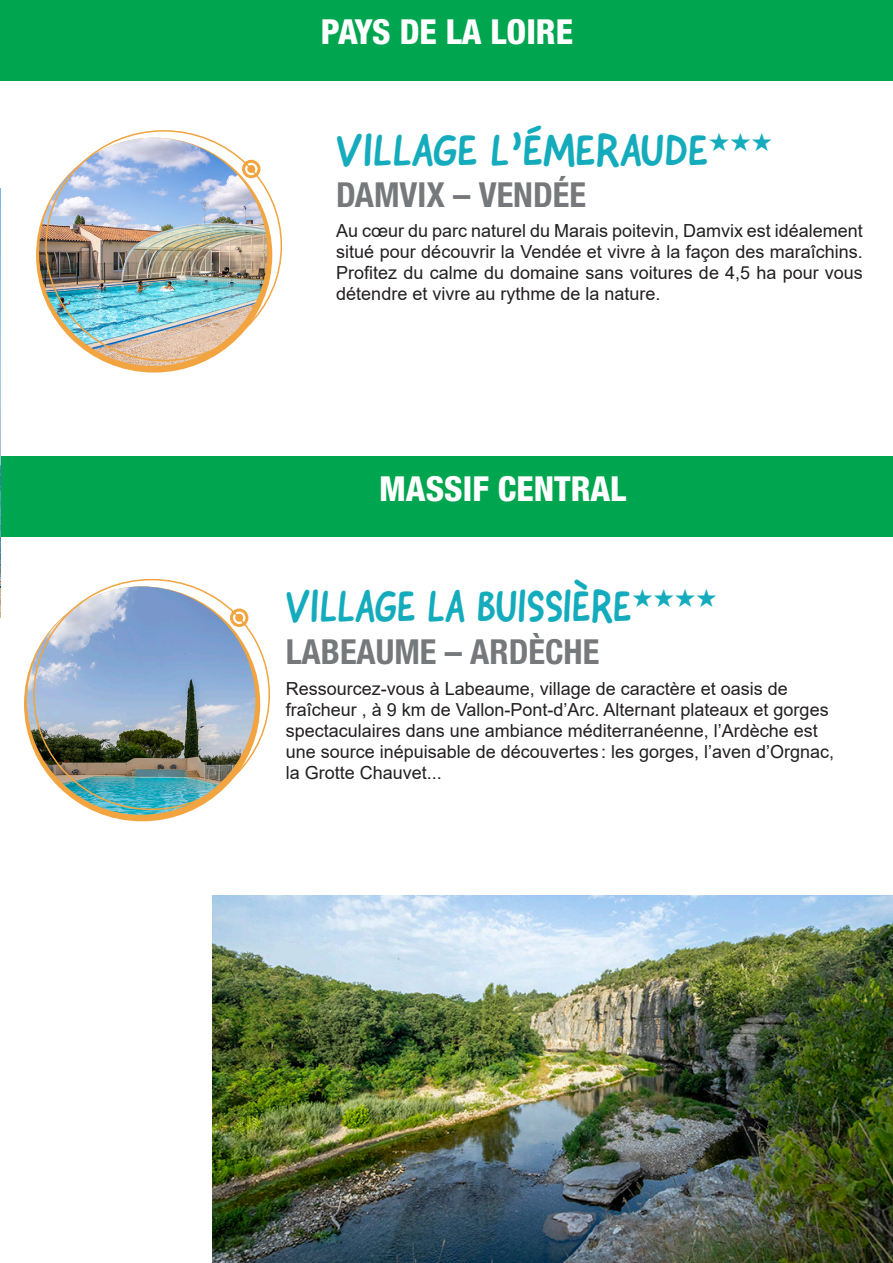
<style>
.page{position:relative;width:893px;height:1263px;background:#fff}
.page>*{position:absolute;margin:0;border:0;box-sizing:border-box;transform-origin:0 0}
.t1{font:45px "Good Dog New";color:#14acbc;scale:.92 1}
.t2{font:45px "Good Dog New";color:#14acbc}
.t3{font:700 condensed 34.5px "Helvetica Neue LT Std";color:#76797b}
.t4{font:800 condensed 34.5px "Helvetica Neue LT Std";color:#fff}
.t5{font:18px/21px "Arial";color:#231f20;text-align:justify}
</style>
<div class="page">
<svg style="left:36px;top:138px;width:236px;height:235px;background:#eea84d"></svg>
<img style="left:39px;top:138px;width:228px;height:228px;border-radius:114px">
<div style="left:242px;top:160px;width:18px;height:18px;border:3px solid #f1a43f;border-radius:50%"></div>
<div style="left:247px;top:165px;width:8px;height:8px;background:#f1a43f;border-radius:50%"></div>
<div style="left:0;top:457px;width:893px;height:80px;background:#00a54f"></div>
<div style="left:24px;top:586px;width:236px;height:235px;background:#f1a43f;border-radius:50%"></div>
<img style="left:27px;top:586px;width:228px;height:229px;border-radius:114px">
<div style="left:230px;top:608px;width:18px;height:19px;border:3px solid #f1a43f;border-radius:50%"></div>
<div style="left:235px;top:614px;width:8px;height:8px;background:#f1a43f;border-radius:50%"></div>
<div style="left:0;top:0;width:893px;height:80px;background:#00a54f"></div>
<img style="left:0;top:188px;width:1px;height:430px">
<img style="left:213px;top:895px;width:680px;height:368px">
<p class="t4" style="left:321px;top:10px;width:254px">PAYS DE LA LOIRE</p>
<p class="t2" style="left:336px;top:121px;width:438px">VILLAGE L’ÉMERAUDE★★★</p>
<p class="t3" style="left:336px;top:174px;width:251px">DAMVIX – VENDÉE</p>
<p class="t5" style="left:336px;top:220px;width:528px">Au cœur du parc naturel du Marais poitevin, Damvix est idéalement situé pour découvrir la Vendée et vivre à la façon des maraîchins.<br>Profitez du calme du domaine sans voitures de 4,5 ha pour vous détendre et vivre au rythme de la nature.</p>
<p class="t4" style="left:379px;top:467px;width:249px">MASSIF CENTRAL</p>
<p class="t1" style="left:286px;top:577px;width:471px">VILLAGE LA BUISSIÈRE★★★★</p>
<p class="t3" style="left:286px;top:630px;width:315px">LABEAUME – ARDÈCHE</p>
<p class="t5" style="left:286px;top:678px;width:550px;text-align:left">Ressourcez-vous à Labeaume, village de caractère et oasis de fraîcheur , à 9 km de Vallon-Pont-d’Arc. Alternant plateaux et gorges spectaculaires dans une ambiance méditerranéenne, l’Ardèche est une source inépuisable de découvertes : les gorges, l’aven d’Orgnac, la Grotte Chauvet...</p>
</div>
